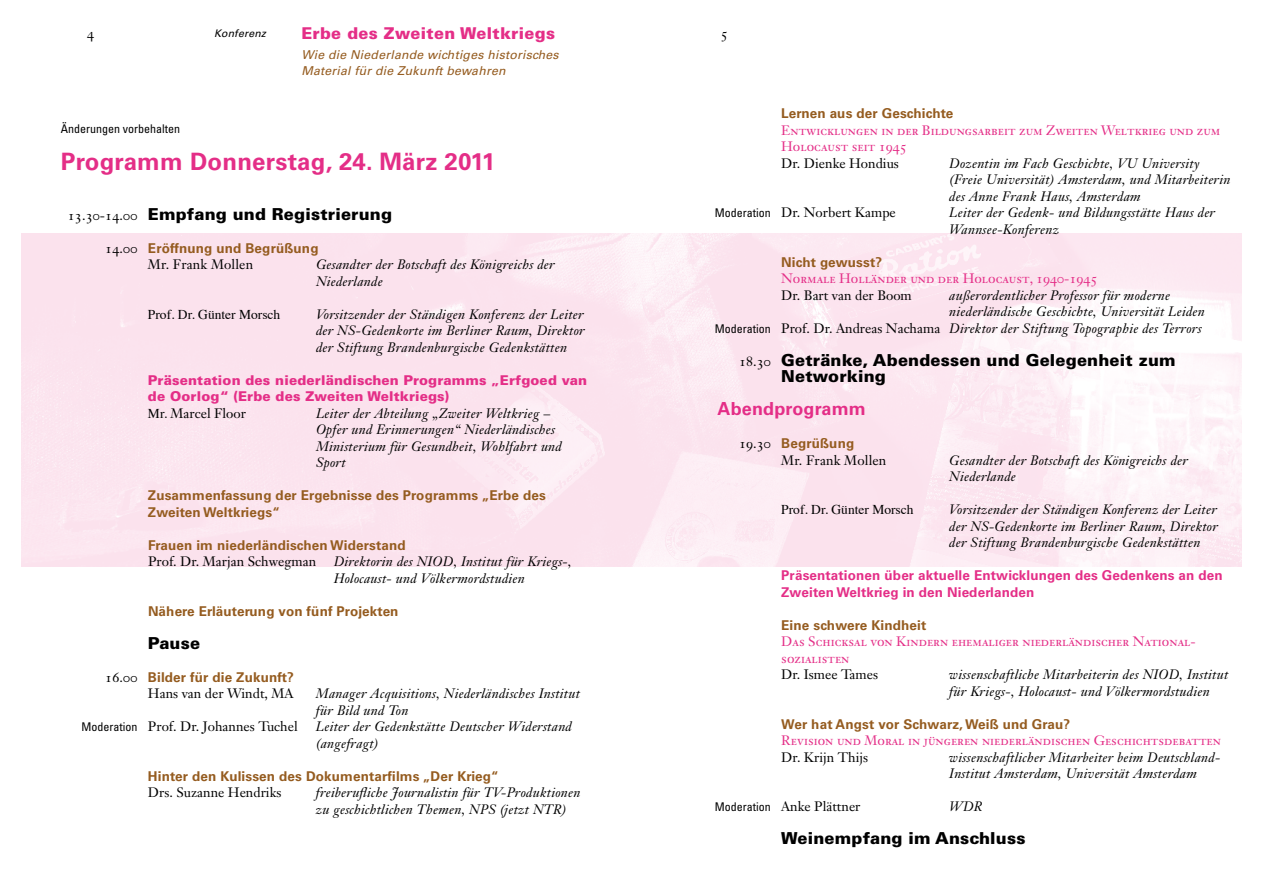
<style>
.page{position:relative;width:1263px;height:893px;background:#fff}
.page>*{position:absolute;margin:0;border:0;box-sizing:border-box;transform-origin:0 0}
.t1{font:700 24px "Univers";letter-spacing:.01em;color:#e42e87}
.t2{font:700 18px "Univers";letter-spacing:.01em;color:#e42e87}
.t3{font:900 16.5px/16.5px "Univers";letter-spacing:.01em;color:#000}
.t4{font:900 16.35px "Univers";letter-spacing:.02em;color:#e42e87}
.t5{font:italic 13.5px/16.5px "Janson Text";letter-spacing:.02em;color:#000}
.t6{font:700 13.5px/16.5px "Univers";letter-spacing:.01em;color:#955c20}
.t7{font:13.5px/16.5px "Janson Text Roman SC";color:#e42e87}
.t8{font:13.5px "Janson Text";color:#000}
.t9{font:700 13.5px/16.5px "Univers";letter-spacing:.01em;color:#e42e87}
.t10{font:900 13.5px/16.5px "Univers";letter-spacing:.01em;color:#e42e87}
.t11{font:13.5px "Times";color:#000}
.t12{font:13.5px "Janson Text Roman SC";color:#000}
.t13{font:italic 12.15px/16.4px "Univers";letter-spacing:.02em;color:#955c20}
.t14{font:condensed 12px "Univers";color:#000}
.t15{font:italic 10.5px "Univers";letter-spacing:.02em;color:#000}
.s1{font-family:"Janson Text Roman SC";font-weight:400;font-size:13.5px}
.s2{font-family:"Janson Text Roman SC";font-weight:400;color:#000}
.s3{font-family:"Times"}
.s4{font-family:"Univers";font-stretch:condensed;font-size:12px}
.s5{font-family:"Univers";font-style:normal;font-stretch:condensed;font-size:12px}
.s6{font-style:normal}
</style>
<div class="page">
<img style="left:21px;top:233px;width:1221px;height:333px">
<p class="t15" style="left:214px;top:28px;width:53px">Konferenz</p>
<p class="t4" style="left:301px;top:23px;width:255px">Erbe des Zweiten Weltkriegs</p>
<p class="t13" style="left:301px;top:47px;width:259px">Wie die Niederlande wichtiges historisches<br>Material für die Zukunft bewahren</p>
<p class="t12" style="left:87px;top:26px;width:8px">4</p>
<p class="t12" style="left:721px;top:26px;width:8px">5</p>
<p class="t14" style="left:61px;top:121px;width:121px">Änderungen vorbehalten</p>
<h1 class="t1" style="left:61px;top:147px;width:436px">Programm Donnerstag, 24. März 2011</h1>
<p class="t3" style="left:68px;top:205px;width:326px"><span class="s1">13.30-14.00</span> Empfang und Registrierung</p>
<p class="t6" style="left:105px;top:240px;width:215px"><span class="s2">14.00</span> Eröffnung und Begrüßung</p>
<p class="t8" style="left:148px;top:256px;width:107px">Mr. Frank Mollen</p>
<p class="t5" style="left:316px;top:256px;width:240px">Gesandter der Botschaft des Königreichs der<br>Niederlande</p>
<p class="t11" style="left:148px;top:301px;width:134px">Prof. Dr. Günter Morsch</p>
<p class="t5" style="left:316px;top:306px;width:270px;text-align:justify">Vorsitzender der Ständigen Konferenz der Leiter der NS-Gedenkorte im Berliner Raum, Direktor der Stiftung Brandenburgische Gedenkstätten</p>
<p class="t10" style="left:148px;top:371px;width:441px">Präsentation des niederländischen Programms „Erfgoed van de Oorlog“ (Erbe des Zweiten Weltkriegs)</p>
<p class="t8" style="left:148px;top:404px;width:99px"><span class="s3">Mr.</span> Marcel Floor</p>
<p class="t5" style="left:316px;top:405px;width:247px">Leiter der Abteilung „Zweiter Weltkrieg – Opfer und Erinnerungen“ Niederländisches Ministerium für Gesundheit, Wohlfahrt und Sport</p>
<p class="t6" style="left:148px;top:487px;width:399px">Zusammenfassung der Ergebnisse des Programms „Erbe des<br>Zweiten Weltkriegs“</p>
<p class="t6" style="left:148px;top:537px;width:259px">Frauen im niederländischen Widerstand</p>
<p class="t8" style="left:148px;top:553px;width:170px">Prof. Dr. Marjan Schwegman</p>
<p class="t5" style="left:334px;top:553px;width:239px">Direktorin des NIOD, Institut für Kriegs-,<br>Holocaust- und Völkermordstudien</p>
<p class="t6" style="left:148px;top:603px;width:252px">Nähere Erläuterung von fünf Projekten</p>
<p class="t3" style="left:148px;top:634px;width:54px">Pause</p>
<p class="t6" style="left:105px;top:669px;width:190px"><span class="s2">16.00</span> Bilder für die Zukunft?</p>
<p class="t8" style="left:148px;top:685px;width:147px">Hans van der Windt, MA</p>
<p class="t5" style="left:316px;top:685px;width:265px">Manager Acquisitions, Niederländisches Institut für Bild und Ton</p>
<p class="t8" style="left:81px;top:718px;width:218px"><span class="s4">Moderation</span> Prof. Dr. Johannes Tuchel</p>
<p class="t5" style="left:316px;top:718px;width:257px">Leiter der Gedenkstätte Deutscher Widerstand (angefragt)</p>
<p class="t6" style="left:148px;top:768px;width:352px">Hinter den Kulissen des Dokumentarfilms „Der Krieg“</p>
<p class="t8" style="left:148px;top:784px;width:135px">Drs. Suzanne Hendriks</p>
<p class="t5" style="left:316px;top:784px;width:266px">freiberufliche Journalistin für TV-Produktionen zu geschichtlichen Themen, NPS (jetzt NTR)</p>
<p class="t6" style="left:781px;top:105px;width:174px">Lernen aus der Geschichte</p>
<p class="t7" style="left:781px;top:122px;width:441px">Entwicklungen in der Bildungsarbeit zum Zweiten Weltkrieg und zum<br>Holocaust seit 1945</p>
<p class="t8" style="left:781px;top:155px;width:119px">Dr. Dienke Hondius</p>
<p class="t5" style="left:949px;top:155px;width:283px">Dozentin im Fach Geschichte, VU University (Freie Universität) Amsterdam, und Mitarbeiterin des Anne Frank Haus, Amsterdam</p>
<p class="t8" style="left:715px;top:204px;width:183px"><span class="s4">Moderation</span> Dr. Norbert Kampe</p>
<p class="t5" style="left:949px;top:204px;width:267px">Leiter der Gedenk- und Bildungsstätte Haus der<br>Wannsee-Konferenz</p>
<p class="t6" style="left:781px;top:254px;width:102px">Nicht gewusst?</p>
<p class="t7" style="left:781px;top:271px;width:318px">Normale Holländer und der Holocaust, 1940-1945</p>
<p class="t8" style="left:781px;top:287px;width:132px">Dr. Bart van der Boom</p>
<p class="t5" style="left:949px;top:287px;width:222px">außerordentlicher Professor für moderne</p>
<p class="t5" style="left:949px;top:303px;width:257px">niederländische Geschichte, Universität Leiden</p>
<p class="t5" style="left:715px;top:320px;width:488px"><span class="s5">Moderation</span> <span class="s6">Prof. Dr. Andreas Nachama</span> Direktor der Stiftung Topographie des Terrors</p>
<p class="t3" style="left:781px;top:351px;width:396px;text-indent:-42px"><span class="s1">18.30</span> Getränke, Abendessen und Gelegenheit zum<br>Networking</p>
<h2 class="t2" style="left:717px;top:398px;width:150px">Abendprogramm</h2>
<p class="t6" style="left:739px;top:435px;width:117px"><span class="s2">19.30</span> Begrüßung</p>
<p class="t8" style="left:781px;top:452px;width:107px">Mr. Frank Mollen</p>
<p class="t5" style="left:949px;top:452px;width:240px">Gesandter der Botschaft des Königreichs der<br>Niederlande</p>
<p class="t11" style="left:781px;top:497px;width:134px">Prof. Dr. Günter Morsch</p>
<p class="t5" style="left:949px;top:501px;width:270px;text-align:justify">Vorsitzender der Ständigen Konferenz der Leiter der NS-Gedenkorte im Berliner Raum, Direktor der Stiftung Brandenburgische Gedenkstätten</p>
<p class="t9" style="left:781px;top:567px;width:443px">Präsentationen über aktuelle Entwicklungen des Gedenkens an den<br>Zweiten Weltkrieg in den Niederlanden</p>
<p class="t6" style="left:781px;top:617px;width:147px">Eine schwere Kindheit</p>
<p class="t7" style="left:781px;top:633px;width:416px">Das Schicksal von Kindern ehemaliger niederländischer National&shy;sozialisten</p>
<p class="t8" style="left:781px;top:666px;width:98px">Dr. Ismee Tames</p>
<p class="t5" style="left:949px;top:666px;width:280px">wissenschaftliche Mitarbeiterin des NIOD, Institut für Kriegs-, Holocaust- und Völkermordstudien</p>
<p class="t6" style="left:781px;top:716px;width:290px">Wer hat Angst vor Schwarz, Weiß und Grau?</p>
<p class="t7" style="left:781px;top:732px;width:441px">Revision und Moral in jüngeren niederländischen Geschichtsdebatten</p>
<p class="t8" style="left:781px;top:748px;width:88px">Dr. Krijn Thijs</p>
<p class="t5" style="left:949px;top:749px;width:272px">wissenschaftlicher Mitarbeiter beim Deutschland-<br>Institut Amsterdam, Universität Amsterdam</p>
<p class="t8" style="left:715px;top:798px;width:147px"><span class="s4">Moderation</span> Anke Plättner</p>
<p class="t5" style="left:949px;top:798px;width:35px">WDR</p>
<p class="t3" style="left:781px;top:830px;width:246px">Weinempfang im Anschluss</p>
</div>
